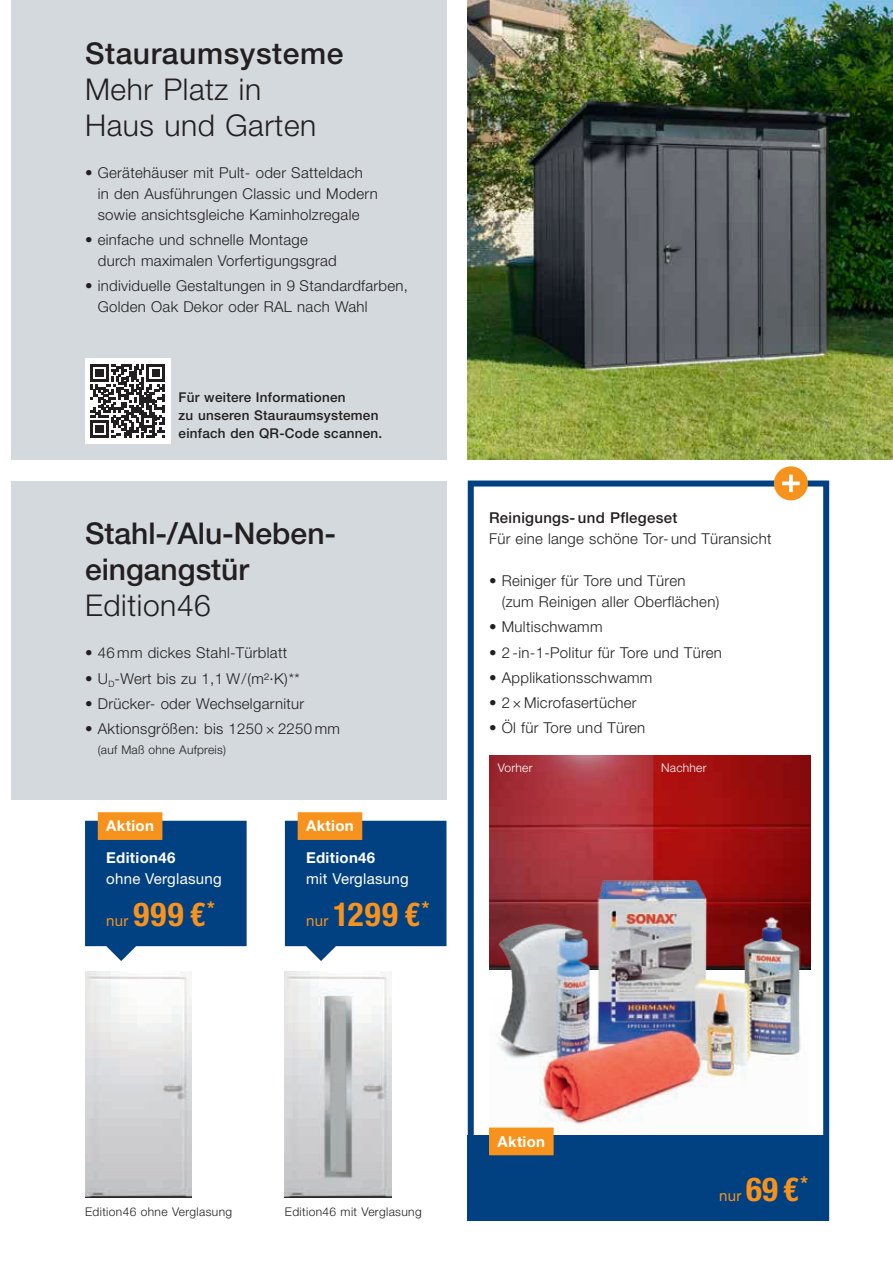
<style>
.page{position:relative;width:893px;height:1263px;background:#fff}
.page>*{position:absolute;margin:0;border:0;box-sizing:border-box;transform-origin:0 0}
.t1{font:700 condensed 33px "Hoermann Helvetica Neue";letter-spacing:.04em;color:#f7931d}
.t2{font:300 30px/36px "Hoermann Helvetica Neue";letter-spacing:.02em;color:#231f20}
.t3{font:500 30px/36px "Hoermann Helvetica Neue";color:#231f20}
.t4{font:500 30px "Hoermann Helvetica Neue";letter-spacing:.02em;color:#231f20}
.t5{font:300 15px/21px "Hoermann Helvetica Neue";letter-spacing:.02em;color:#231f20}
.t6{font:700 15px "Hoermann Helvetica Neue";letter-spacing:.02em;color:#fff}
.t7{font:15px "Hoermann Helvetica Neue Rm";letter-spacing:.02em;color:#fff}
.t8{font:500 15px "Hoermann Helvetica Neue";letter-spacing:.02em;color:#231f20}
.t9{font:15px "Hoermann Helvetica Neue Rm";color:#f7931d}
.t10{font:500 13.5px/18px "Hoermann Helvetica Neue";letter-spacing:.02em;color:#231f20}
.t11{font:300 12px "Hoermann Helvetica Neue";letter-spacing:.03em;color:#231f20}
.t12{font:300 12px "Hoermann Helvetica Neue";letter-spacing:.02em;color:#fff}
.s1{font-family:"Hoermann Helvetica Neue Rm";font-weight:400;font-stretch:normal;font-size:15px}
.s2{font-family:"Hoermann Helvetica Neue";font-weight:700;font-stretch:condensed;font-size:33px}
</style>
<div class="page">
<img style="left:489px;top:755px;width:321px;height:215px">
<div style="left:11px;top:0;width:435px;height:459px;background:#d3d9dd"></div>
<div style="left:11px;top:480px;width:435px;height:319px;background:#d3d9dd"></div>
<img style="left:468px;top:0;width:425px;height:459px">
<img style="left:489px;top:862px;width:319px;height:262px">
<img style="left:85px;top:972px;width:106px;height:225px">
<img style="left:285px;top:972px;width:106px;height:225px">
<div style="left:468px;top:480px;width:361px;height:740px;border:6px solid #014081"></div>
<div style="left:468px;top:1135px;width:361px;height:85px;background:#014081"></div>
<div style="left:774px;top:466px;width:34px;height:34px;background:#f7931d;border-radius:50%"></div>
<svg style="left:782px;top:475px;width:18px;height:17px"></svg>
<div style="left:489px;top:1127px;width:65px;height:28px;background:#f7931d"></div>
<div style="left:85px;top:358px;width:85px;height:85px;background:#fff"></div>
<svg style="left:91px;top:364px;width:74px;height:74px"></svg>
<svg style="left:85px;top:812px;width:162px;height:149px;background:#325e8a"></svg>
<svg style="left:285px;top:812px;width:161px;height:149px;background:#335e89"></svg>
<h2 class="t4" style="left:85px;top:32px;width:260px">Stauraumsysteme</h2>
<h2 class="t2" style="left:85px;top:69px;width:233px">Mehr Platz in<br>Haus und Garten</h2>
<p class="t5" style="left:98px;top:161px;width:282px;text-indent:-13px">• Gerätehäuser mit Pult- oder Satteldach<br>in den Ausführungen Classic und Modern sowie ansichtsgleiche Kaminholzregale</p>
<p class="t5" style="left:98px;top:228px;width:241px;text-indent:-13px">• einfache und schnelle Montage durch maximalen Vorfertigungsgrad</p>
<p class="t5" style="left:98px;top:275px;width:312px;text-indent:-13px">• individuelle Gestaltungen in 9 Standardfarben,<br>Golden Oak Dekor oder RAL nach Wahl</p>
<p class="t10" style="left:179px;top:387px;width:205px">Für weitere Informationen<br>zu unseren Stauraumsystemen einfach den QR-Code scannen.</p>
<h2 class="t3" style="left:85px;top:514px;width:250px">Stahl-/Alu-Neben&shy;eingangstür</h2>
<h2 class="t2" style="left:85px;top:586px;width:127px">Edition46</h2>
<p class="t5" style="left:85px;top:642px;width:204px">• 46 mm dickes Stahl-Türblatt</p>
<p class="t5" style="left:85px;top:667px;width:216px">• U<sub>D</sub>-Wert bis zu 1,1 W/(m²·K)**</p>
<p class="t5" style="left:85px;top:692px;width:221px">• Drücker- oder Wechselgarnitur</p>
<p class="t5" style="left:85px;top:717px;width:256px">• Aktionsgrößen: bis 1250 × 2250 mm</p>
<p class="t11" style="left:98px;top:741px;width:130px">(auf Maß ohne Aufpreis)</p>
<p class="t6" style="left:106px;top:815px;width:49px">Aktion</p>
<p class="t6" style="left:106px;top:847px;width:71px">Edition46</p>
<p class="t7" style="left:106px;top:868px;width:117px">ohne Verglasung</p>
<h1 class="t1" style="left:106px;top:892px;width:110px"><span class="s1">nur</span> 999 €<sup>*</sup></h1>
<p class="t6" style="left:306px;top:815px;width:49px">Aktion</p>
<p class="t6" style="left:306px;top:847px;width:71px">Edition46</p>
<p class="t7" style="left:306px;top:868px;width:104px">mit Verglasung</p>
<h1 class="t1" style="left:306px;top:892px;width:125px"><span class="s1">nur</span> 1299 €<sup>*</sup></h1>
<p class="t8" style="left:489px;top:507px;width:190px">Reinigungs- und Pflegeset</p>
<p class="t5" style="left:489px;top:527px;width:284px">Für eine lange schöne Tor- und Türansicht</p>
<p class="t5" style="left:502px;top:569px;width:219px;text-indent:-13px">• Reiniger für Tore und Türen (zum Reinigen aller Oberflächen)</p>
<p class="t5" style="left:489px;top:615px;width:115px">• Multischwamm</p>
<p class="t5" style="left:489px;top:641px;width:234px">• 2 -in-1-Politur für Tore und Türen</p>
<p class="t5" style="left:489px;top:666px;width:165px">• Applikationsschwamm</p>
<p class="t5" style="left:489px;top:691px;width:149px">• 2 × Microfasertücher</p>
<p class="t5" style="left:489px;top:716px;width:158px">• Öl für Tore und Türen</p>
<p class="t12" style="left:498px;top:760px;width:36px">Vorher</p>
<p class="t12" style="left:661px;top:760px;width:47px">Nachher</p>
<p class="t11" style="left:85px;top:1203px;width:149px">Edition46 ohne Verglasung</p>
<p class="t11" style="left:285px;top:1203px;width:138px">Edition46 mit Verglasung</p>
<p class="t6" style="left:497px;top:1131px;width:49px">Aktion</p>
<p class="t6" style="left:501px;top:1136px;width:93px">Zusatzpaket</p>
<p class="t9" style="left:719px;top:1185px;width:90px">nur <span class="s2">69€</span><sup>*</sup></p>
</div>
